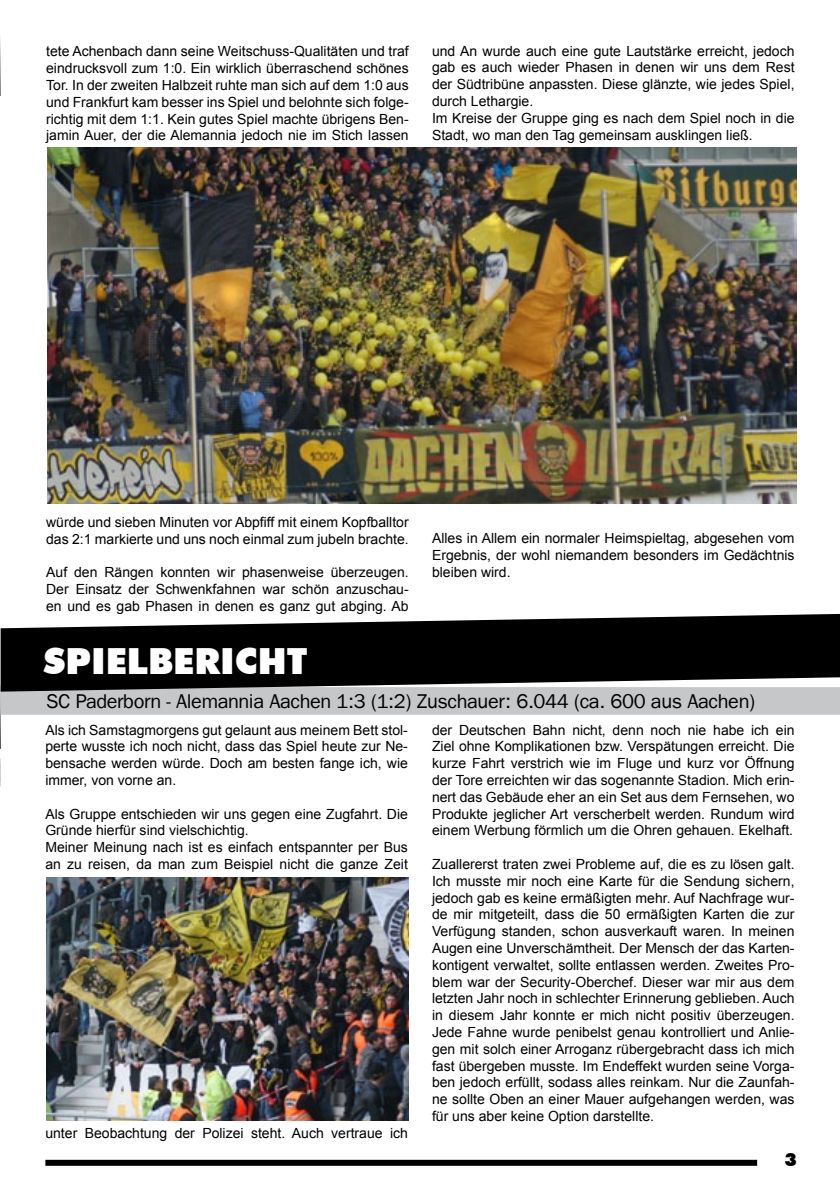
<style>
.page{position:relative;width:840px;height:1191px;background:#fff}
.page>*{position:absolute;margin:0;border:0;box-sizing:border-box;transform-origin:0 0}
.t1{font:900 36px "Futura BT";color:#fff}
.t2{font:20px "Franklin Gothic";letter-spacing:-.02em;color:#000}
.t3{font:900 18px "Futura BT";color:#000}
.t4{font:14px/16.8px "Arial";color:#000;text-align:justify}
</style>
<div class="page">
<div style="left:45px;top:1159px;width:711px;height:6px;background:#000"></div>
<img style="left:48px;top:148px;width:748px;height:355px">
<hr style="left:0;top:33px;width:1px;height:63px;background:#000">
<svg style="left:0;top:758px;width:1px;height:28px"></svg>
<hr style="left:0;top:685px;width:1px;height:64px;background:#000">
<div style="left:0;top:692px;width:839px;height:23px;background:#c6c7c8"></div>
<div style="left:0;top:687px;width:839px;height:23px;background:#c6c7c8"></div>
<svg style="left:1px;top:614px;width:838px;height:77px;fill:#000"></svg>
<img style="left:46px;top:877px;width:362px;height:243px">
<p class="t4" style="left:46px;top:43px;width:364px">tete Achenbach dann seine Weitschuss-Qualitäten und traf eindrucksvoll zum 1:0. Ein wirklich überraschend schönes Tor. In der zweiten Halbzeit ruhte man sich auf dem 1:0 aus und Frankfurt kam besser ins Spiel und belohnte sich folge&shy;richtig mit dem 1:1. Kein gutes Spiel machte übrigens Ben&shy;jamin Auer, der die Alemannia jedoch nie im Stich lassen</p>
<p class="t4" style="left:432px;top:42px;width:364px;text-align:left">und An wurde auch eine gute Lautstärke erreicht, jedoch gab es auch wieder Phasen in denen wir uns dem Rest der Südtribüne anpassten. Diese glänzte, wie jedes Spiel, durch Lethargie.<br>Im Kreise der Gruppe ging es nach dem Spiel noch in die Stadt, wo man den Tag gemeinsam ausklingen ließ.</p>
<p class="t4" style="left:46px;top:513px;width:364px">würde und sieben Minuten vor Abpfiff mit einem Kopfballtor das 2:1 markierte und uns noch einmal zum jubeln brachte.</p>
<p class="t4" style="left:46px;top:564px;width:364px">Auf den Rängen konnten wir phasenweise überzeugen.<br>Der Einsatz der Schwenkfahnen war schön anzuschau&shy;en und es gab Phasen in denen es ganz gut abging. Ab</p>
<h1 class="t1" style="left:44px;top:640px;width:265px">SPIELBERICHT</h1>
<p class="t4" style="left:432px;top:529px;width:364px">Alles in Allem ein normaler Heimspieltag, abgesehen vom Ergebnis, der wohl niemandem besonders im Gedächtnis bleiben wird.</p>
<h2 class="t2" style="left:46px;top:689px;width:710px">SC Paderborn - Alemannia Aachen 1:3 (1:2) Zuschauer: 6.044 (ca. 600 aus Aachen)</h2>
<p class="t4" style="left:45px;top:721px;width:364px">Als ich Samstagmorgens gut gelaunt aus meinem Bett stol&shy;perte wusste ich noch nicht, dass das Spiel heute zur Ne&shy;bensache werden würde. Doch am besten fange ich, wie immer, von vorne an.</p>
<p class="t4" style="left:45px;top:805px;width:364px;text-align:left">Als Gruppe entschieden wir uns gegen eine Zugfahrt. Die Gründe hierfür sind vielschichtig.<br>Meiner Meinung nach ist es einfach entspannter per Bus an zu reisen, da man zum Beispiel nicht die ganze Zeit</p>
<p class="t4" style="left:45px;top:1124px;width:364px">unter Beobachtung der Polizei steht. Auch vertraue ich</p>
<p class="t4" style="left:432px;top:721px;width:364px">der Deutschen Bahn nicht, denn noch nie habe ich ein Ziel ohne Komplikationen bzw. Verspätungen erreicht. Die kurze Fahrt verstrich wie im Fluge und kurz vor Öffnung der Tore erreichten wir das sogenannte Stadion. Mich erin&shy;nert das Gebäude eher an ein Set aus dem Fernsehen, wo Produkte jeglicher Art verscherbelt werden. Rundum wird einem Werbung förmlich um die Ohren gehauen. Ekelhaft.</p>
<p class="t4" style="left:432px;top:855px;width:364px">Zuallererst traten zwei Probleme auf, die es zu lösen galt.<br>Ich musste mir noch eine Karte für die Sendung sichern, jedoch gab es keine ermäßigten mehr. Auf Nachfrage wur&shy;de mir mitgeteilt, dass die 50 ermäßigten Karten die zur Verfügung standen, schon ausverkauft waren. In meinen Augen eine Unverschämtheit. Der Mensch der das Karten&shy;kontigent verwaltet, sollte entlassen werden. Zweites Pro&shy;blem war der Security-Oberchef. Dieser war mir aus dem letzten Jahr noch in schlechter Erinnerung geblieben. Auch in diesem Jahr konnte er mich nicht positiv überzeugen.<br>Jede Fahne wurde penibelst genau kontrolliert und Anlie&shy;gen mit solch einer Arroganz rübergebracht dass ich mich fast übergeben musste. Im Endeffekt wurden seine Vorga&shy;ben jedoch erfüllt, sodass alles reinkam. Nur die Zaunfah&shy;ne sollte Oben an einer Mauer aufgehangen werden, was für uns aber keine Option darstellte.</p>
<p class="t3" style="left:784px;top:1148px;width:14px">3</p>
</div>
